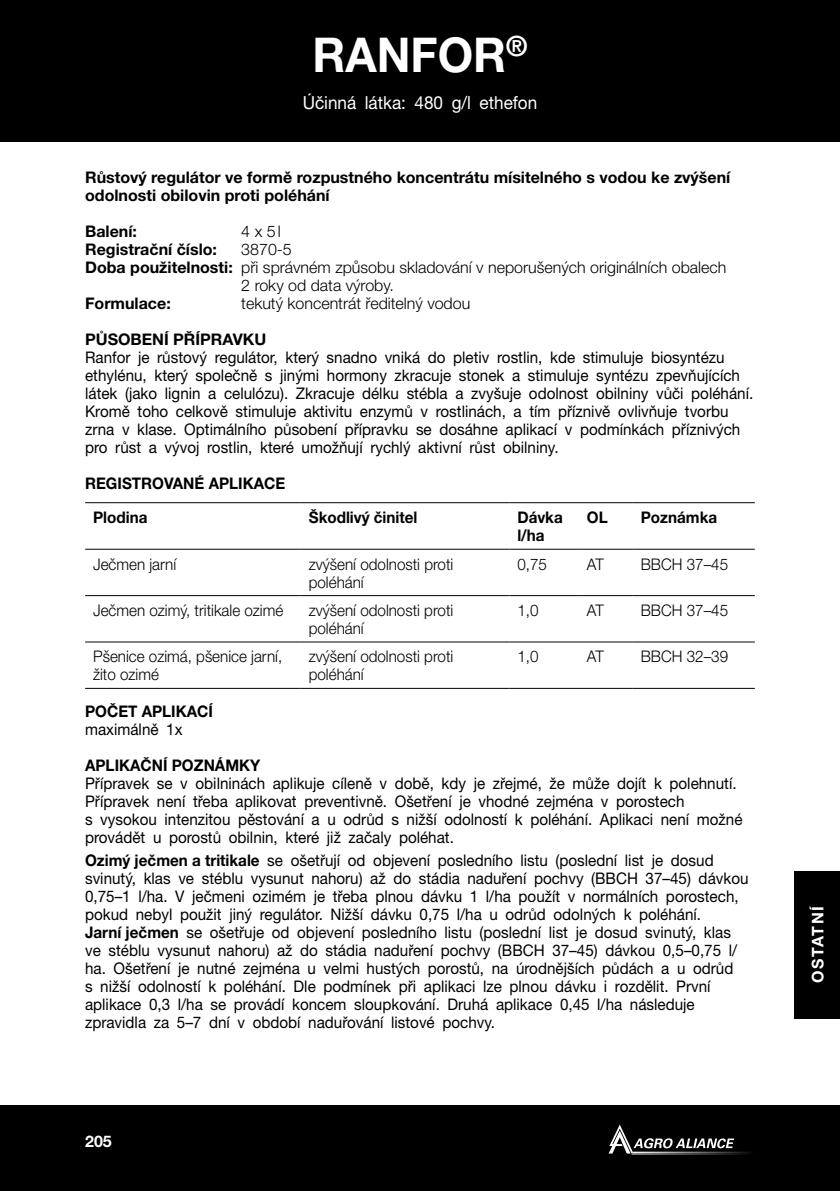
<style>
.page{position:relative;width:840px;height:1191px;background:#fff}
.page>*{position:absolute;margin:0;border:0;box-sizing:border-box;transform-origin:0 0}
.t1{font:700 48px "Helvetica Neue CE";color:#fff;scale:.95 1}
.t2{font:700 28px "Helvetica Neue CE";color:#fff;scale:.95 1}
.t3{font:18px "Helvetica Neue CE";color:#fff;scale:.95 1}
.t4{font:16px/18px "Helvetica Neue CE";color:#000;scale:.95 1}
.t5{font:300 16px/18px "Helvetica Neue CE";color:#000;scale:.95 1}
.t6{font:700 16px/18px "Helvetica Neue CE";color:#000}
.t7{font:300 16px "Helvetica Neue CE";color:#000}
.t8{font:700 16px/34.4px "Helvetica Neue CE";color:#000;scale:.95 1}
.t9{font:700 16px "Helvetica Neue CE";letter-spacing:.11em;color:#000;scale:.95 1}
.t10{font:700 16px "Helvetica Neue CE";letter-spacing:.1em;color:#fff}
.s1{font-weight:700}
</style>
<div class="page">
<div style="left:0;top:1106px;width:839px;height:85px;background:#000"></div>
<hr style="left:631px;top:1154px;width:123px;height:1px;background:#fff">
<hr style="left:631px;top:1151px;width:123px;height:2px;background:#fff">
<svg style="left:609px;top:1124px;width:124px;height:29px"></svg>
<div style="left:0;top:0;width:839px;height:142px;background:#000"></div>
<div style="left:794px;top:871px;width:45px;height:147px;background:#000"></div>
<hr style="left:85px;top:502px;width:215px;height:1px;background:#000">
<hr style="left:300px;top:502px;width:209px;height:1px;background:#000">
<hr style="left:509px;top:502px;width:69px;height:1px;background:#000">
<hr style="left:578px;top:502px;width:54px;height:1px;background:#000">
<hr style="left:632px;top:502px;width:122px;height:1px;background:#000">
<hr style="left:85px;top:549px;width:215px;height:1px;background:#000">
<hr style="left:300px;top:549px;width:209px;height:1px;background:#000">
<hr style="left:509px;top:549px;width:69px;height:1px;background:#000">
<hr style="left:578px;top:549px;width:54px;height:1px;background:#000">
<hr style="left:632px;top:549px;width:122px;height:1px;background:#000">
<hr style="left:85px;top:595px;width:215px;height:1px;background:#000">
<hr style="left:300px;top:595px;width:209px;height:1px;background:#000">
<hr style="left:509px;top:595px;width:69px;height:1px;background:#000">
<hr style="left:578px;top:595px;width:54px;height:1px;background:#000">
<hr style="left:632px;top:595px;width:122px;height:1px;background:#000">
<hr style="left:85px;top:641px;width:215px;height:1px;background:#000">
<hr style="left:300px;top:641px;width:209px;height:1px;background:#000">
<hr style="left:509px;top:641px;width:69px;height:1px;background:#000">
<hr style="left:578px;top:641px;width:54px;height:1px;background:#000">
<hr style="left:632px;top:641px;width:122px;height:1px;background:#000">
<hr style="left:85px;top:688px;width:215px;height:1px;background:#000">
<hr style="left:300px;top:688px;width:209px;height:1px;background:#000">
<hr style="left:509px;top:688px;width:69px;height:1px;background:#000">
<hr style="left:578px;top:688px;width:54px;height:1px;background:#000">
<hr style="left:632px;top:688px;width:122px;height:1px;background:#000">
<h1 class="t1" style="left:312px;top:28px;width:70px">Ranfor</h1>
<h2 class="t2" style="left:506px;top:30px;width:24px">®</h2>
<p class="t3" style="left:302px;top:92px;width:248px">Účinná látka: 480 g/l ethefon</p>
<p class="t6" style="left:85px;top:168px;width:646px">Růstový regulátor ve formě rozpustného koncentrátu mísitelného s vodou ke zvýšení odolnosti obilovin proti poléhání</p>
<p class="t6" style="left:85px;top:222px;width:53px">Balení:</p>
<p class="t7" style="left:241px;top:222px;width:41px">4x5l</p>
<p class="t6" style="left:85px;top:240px;width:133px">Registrační číslo:</p>
<p class="t7" style="left:241px;top:240px;width:52px">3870-5</p>
<p class="t7" style="left:85px;top:258px;width:642px"><span class="s1">Doba použitelnosti:</span> při správném způsobu skladování v neporušených originálních obalech</p>
<p class="t7" style="left:241px;top:276px;width:154px">2 roky od data výroby.</p>
<p class="t6" style="left:85px;top:294px;width:87px">Formulace:</p>
<p class="t7" style="left:241px;top:294px;width:230px">tekutý koncentrát ředitelný vodou</p>
<p class="t6" style="left:85px;top:330px;width:35px">Působ</p>
<p class="t6" style="left:142px;top:330px;width:64px">ení přípra</p>
<p class="t6" style="left:232px;top:330px;width:35px">vku</p>
<p class="t4" style="left:85px;top:348px;width:704px">Ranfor je růstový regulátor, který snadno vniká do pletiv rostlin, kde stimuluje biosyntézu ethylénu, který společně s jinými hormony zkracuje stonek a stimuluje syntézu zpevňujících látek (jako lignin a celulózu). Zkracuje délku stébla a zvyšuje odolnost obilniny vůči poléhání.<br>Kromě toho celkově stimuluje aktivitu enzymů v rostlinách, a tím příznivě ovlivňuje tvorbu zrna v klase. Optimálního působení přípravku se dosáhne aplikací v podmínkách příznivých pro růst a vývoj rostlin, které umožňují rychlý aktivní růst obilniny.</p>
<p class="t8" style="left:93px;top:466px;width:202px;text-indent:-8px">REGISTROVANÉ APLIKACE<br>Plodina</p>
<p class="t8" style="left:308px;top:500px;width:116px">Škodlivý činitel</p>
<p class="t8" style="left:517px;top:508px;width:49px;line-height:18px">Dávka l/ha</p>
<p class="t8" style="left:586px;top:500px;width:23px">OL</p>
<p class="t8" style="left:640px;top:500px;width:82px">Poznámka</p>
<p class="t5" style="left:93px;top:555px;width:89px">Ječmen jarní</p>
<p class="t5" style="left:308px;top:555px;width:154px">zvýšení odolnosti proti poléhání</p>
<p class="t5" style="left:517px;top:555px;width:33px">0,75</p>
<p class="t5" style="left:586px;top:555px;width:19px">AT</p>
<p class="t5" style="left:640px;top:555px;width:93px">BBCH 37–45</p>
<p class="t5" style="left:93px;top:601px;width:202px">Ječmen ozimý, tritikale ozimé</p>
<p class="t5" style="left:308px;top:601px;width:154px">zvýšení odolnosti proti poléhání</p>
<p class="t5" style="left:517px;top:601px;width:24px">1,0</p>
<p class="t5" style="left:586px;top:601px;width:19px">AT</p>
<p class="t5" style="left:640px;top:601px;width:93px">BBCH 37–45</p>
<p class="t5" style="left:93px;top:648px;width:200px">Pšenice ozimá, pšenice jarní, žito ozimé</p>
<p class="t5" style="left:308px;top:648px;width:154px">zvýšení odolnosti proti poléhání</p>
<p class="t5" style="left:517px;top:648px;width:24px">1,0</p>
<p class="t5" style="left:586px;top:648px;width:19px">AT</p>
<p class="t5" style="left:640px;top:648px;width:93px">BBCH 32–39</p>
<p class="t8" style="left:85px;top:694px;width:70px">Počet apli</p>
<p class="t8" style="left:176px;top:694px;width:22px">kací</p>
<p class="t4" style="left:85px;top:720px;width:104px">maximálně 1x</p>
<p class="t9" style="left:85px;top:756px;width:186px">Apli kační poznámky</p>
<p class="t4" style="left:85px;top:774px;width:693px">Přípravek se v obilninách aplikuje cíleně v době, kdy je zřejmé, že může dojít k polehnutí.<br>Přípravek není třeba aplikovat preventivně. Ošetření je vhodné zejména v porostech<br>s vysokou intenzitou pěstování a u odrůd s nižší odolností k poléhání. Aplikaci není možné provádět u porostů obilnin, které již začaly poléhat.</p>
<p class="t4" style="left:85px;top:851px;width:699px"><span class="s1">Ozimý ječmen a tritikale</span> se ošetřují od objevení posledního listu (poslední list je dosud svinutý, klas ve stéblu vysunut nahoru) až do stádia naduření pochvy (BBCH 37–45) dávkou 0,75–1 l/ha. V ječmeni ozimém je třeba plnou dávku 1 l/ha použít v normálních porostech, pokud nebyl použit jiný regulátor. Nižší dávku 0,75 l/ha u odrůd odolných k poléhání.<br><span class="s1">Jarní ječmen</span> se ošetřuje od objevení posledního listu (poslední list je dosud svinutý, klas ve stéblu vysunut nahoru) až do stádia naduření pochvy (BBCH 37–45) dávkou 0,5–0,75 l/ ha. Ošetření je nutné zejména u velmi hustých porostů, na úrodnějších půdách a u odrůd<br>s nižší odolností k poléhání. Dle podmínek při aplikaci lze plnou dávku i rozdělit. První aplikace 0,3 l/ha se provádí koncem sloupkování. Druhá aplikace 0,45 l/ha následuje zpravidla za 5–7 dní v období naduřování listové pochvy.</p>
<p class="t10" style="left:85px;top:1132px;width:28px">205</p>
<p class="t10" style="left:808px;top:983px;width:79px;rotate:-90deg">OSTATNÍ</p>
</div>
